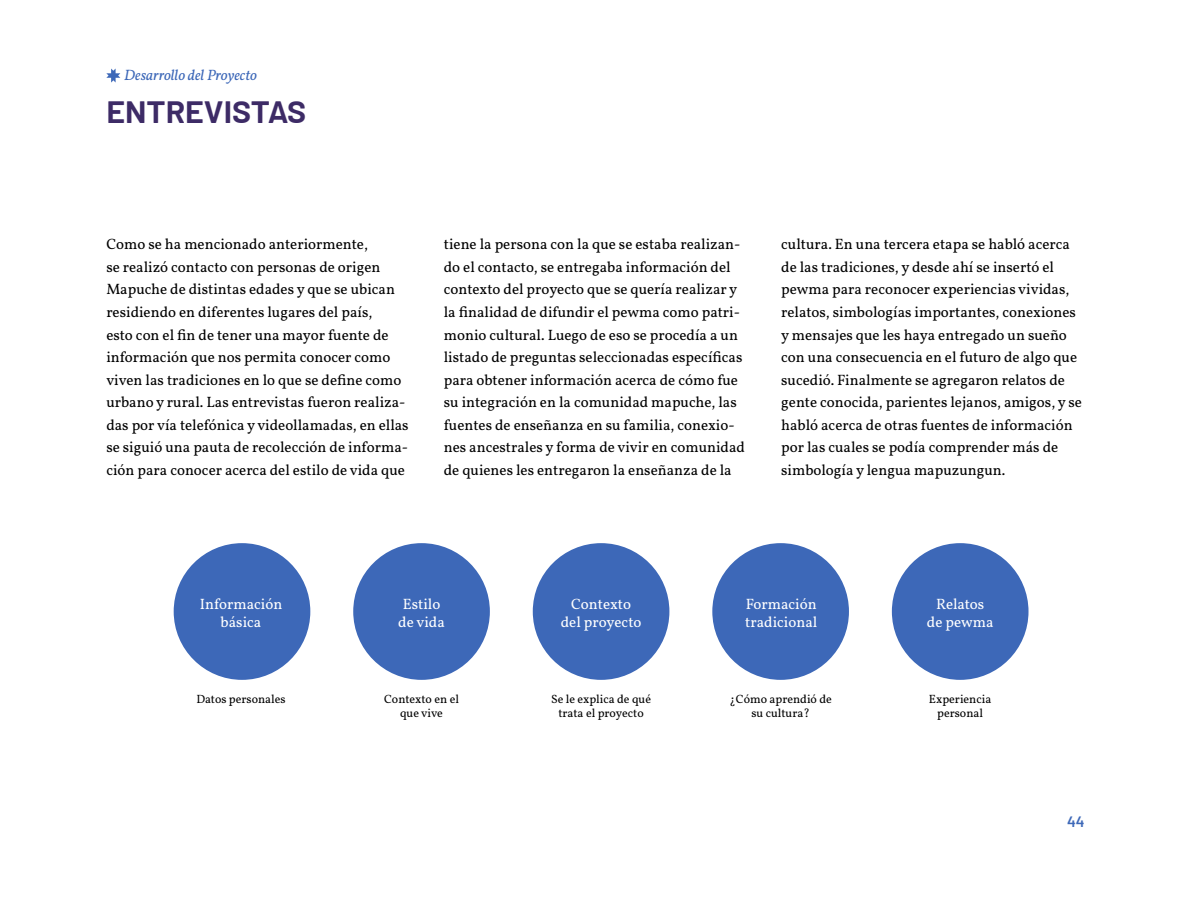
<style>
.page{position:relative;width:1191px;height:915px;background:#fff}
.page>*{position:absolute;margin:0;border:0;box-sizing:border-box;transform-origin:0 0}
.t1{font:600 37.5px "Barlow";color:#3d2b66}
.t2{font:15px/22.5px "Vollkorn";color:#000}
.t3{font:15px/18px "Vollkorn";color:#fff;text-align:center}
.t4{font:italic 15px "Vollkorn";color:#3d68b8}
.t5{font:600 15px "Barlow";color:#3d68b8}
.t6{font:12px/14.4px "Vollkorn";color:#000;text-align:center}
</style>
<div class="page">
<div style="left:174px;top:543px;width:136px;height:136px;background:#3d68b8;border-radius:50%"></div>
<div style="left:353px;top:543px;width:137px;height:136px;background:#3d68b8;border-radius:50%"></div>
<div style="left:892px;top:543px;width:136px;height:136px;background:#3d68b8;border-radius:50%"></div>
<div style="left:712px;top:543px;width:137px;height:136px;background:#3d68b8;border-radius:50%"></div>
<div style="left:533px;top:543px;width:136px;height:136px;background:#3d68b8;border-radius:50%"></div>
<svg style="left:106px;top:68px;width:14px;height:14px"></svg>
<p class="t4" style="left:124px;top:64px;width:134px">Desarrollo del Proyecto</p>
<h1 class="t1" style="left:106px;top:82px;width:201px">entrevistas</h1>
<p class="t2" style="left:106px;top:232px;width:304px">Como se ha mencionado anteriormente,<br>se realizó contacto con personas de origen Mapuche de distintas edades y que se ubican residiendo en diferentes lugares del país,<br>esto con el fin de tener una mayor fuente de información que nos permita conocer como viven las tradiciones en lo que se define como urbano y rural. Las entrevistas fueron realiza&shy;das por vía telefónica y videollamadas, en ellas se siguió una pauta de recolección de informa&shy;ción para conocer acerca del estilo de vida que</p>
<p class="t2" style="left:444px;top:232px;width:303px">tiene la persona con la que se estaba realizan&shy;do el contacto, se entregaba información del contexto del proyecto que se quería realizar y la finalidad de difundir el pewma como patri&shy;monio cultural. Luego de eso se procedía a un listado de preguntas seleccionadas específicas para obtener información acerca de cómo fue su integración en la comunidad mapuche, las fuentes de enseñanza en su familia, conexio&shy;nes ancestrales y forma de vivir en comunidad de quienes les entregaron la enseñanza de la</p>
<p class="t2" style="left:781px;top:232px;width:302px">cultura. En una tercera etapa se habló acerca de las tradiciones, y desde ahí se insertó el pewma para reconocer experiencias vividas, relatos, simbologías importantes, conexiones y mensajes que les haya entregado un sueño con una consecuencia en el futuro de algo que sucedió. Finalmente se agregaron relatos de gente conocida, parientes lejanos, amigos, y se habló acerca de otras fuentes de información por las cuales se podía comprender más de simbología y lengua mapuzungun.</p>
<p class="t3" style="left:200px;top:593px;width:84px">Información básica</p>
<p class="t3" style="left:398px;top:593px;width:48px;text-align:left">Estilo de vida</p>
<p class="t3" style="left:561px;top:593px;width:82px">Contexto del proyecto</p>
<p class="t3" style="left:745px;top:593px;width:74px;text-align:left">Formación tradicional</p>
<p class="t3" style="left:927px;top:593px;width:68px">Relatos de pewma</p>
<p class="t6" style="left:196px;top:690px;width:91px">Datos personales</p>
<p class="t6" style="left:384px;top:690px;width:76px">Contexto en el que vive</p>
<p class="t6" style="left:551px;top:690px;width:101px">Se le explica de qué trata el proyecto</p>
<p class="t6" style="left:729px;top:690px;width:104px">¿Cómo aprendió de su cultura?</p>
<p class="t6" style="left:929px;top:690px;width:64px">Experiencia personal</p>
<p class="t5" style="left:1067px;top:810px;width:19px">44</p>
</div>
